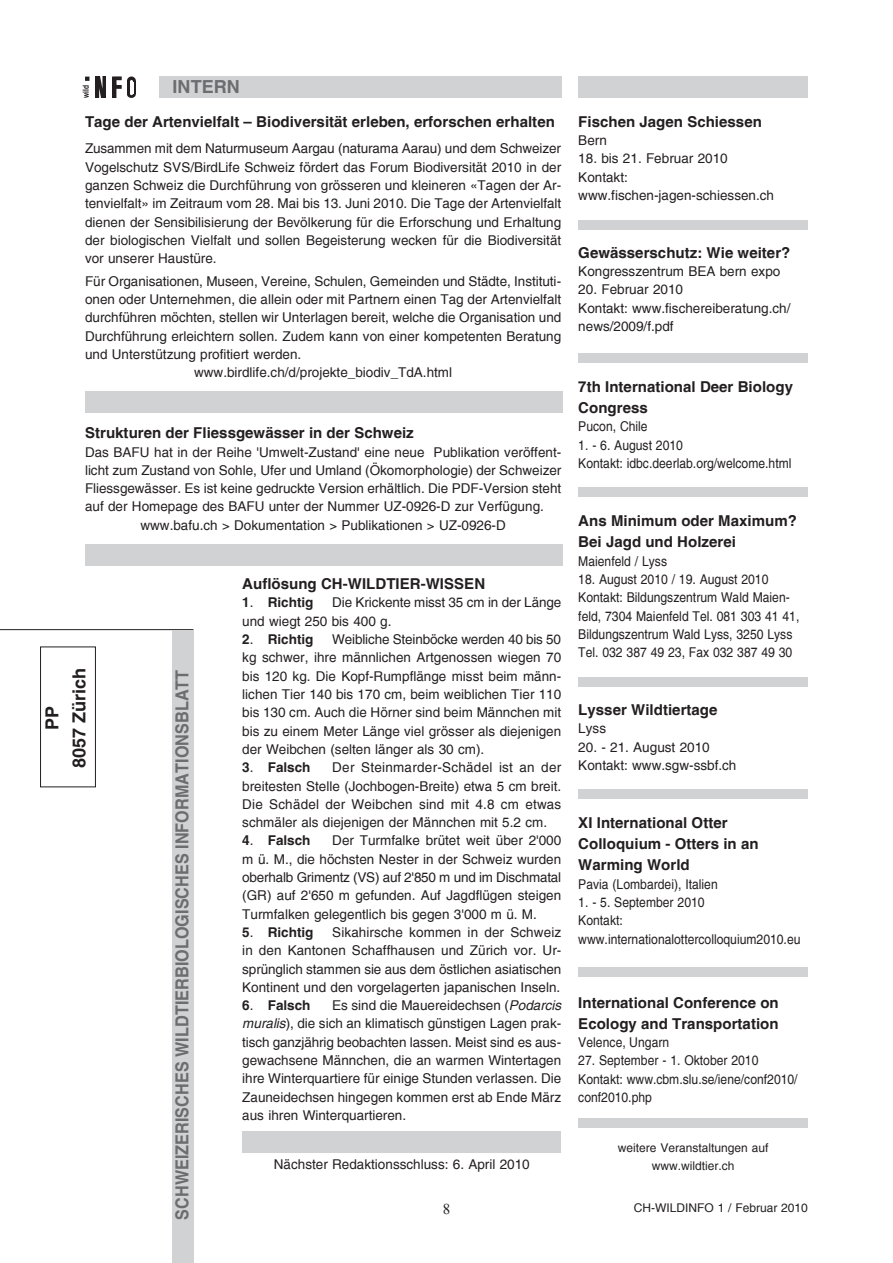
<style>
.page{position:relative;width:893px;height:1263px;background:#fff}
.page>*{position:absolute;margin:0;border:0;box-sizing:border-box;transform-origin:0 0}
.t1{font:700 18px "Helvetica";letter-spacing:.005em;color:#6c6d70;scale:.9 1}
.t2{font:700 18px/27px "Helvetica";letter-spacing:.005em;color:#231f20;text-align:center}
.t3{font:700 18px "Helvetica";letter-spacing:.005em;color:#6c6d70}
.t4{font:700 15px/21.3px "Helvetica";letter-spacing:.005em;color:#231f20}
.t5{font:13.5px/18.3px "Helvetica";color:#231f20;text-align:justify}
.t6{font:13.5px/18.3px "Helvetica";color:#231f20;scale:.9 1}
.t7{font:700 13.5px "Helvetica";color:#231f20}
.t8{font:12px/18.3px "Helvetica";color:#231f20;text-align:center}
.t9{font:700 8.25px "Helvetica";color:#231f20;scale:.8 1}
.s1{font-weight:400}
.s2{font-style:italic}
</style>
<div class="page">
<div style="left:40px;top:647px;width:56px;height:140px;border:1px solid #231f20"></div>
<hr style="left:0;top:629px;width:193px;height:1px;background:#231f20">
<div style="left:578px;top:77px;width:230px;height:21px;background:#d1d2d4"></div>
<div style="left:159px;top:77px;width:402px;height:21px;background:#d1d2d4"></div>
<div style="left:172px;top:630px;width:22px;height:633px;background:#d1d2d4"></div>
<svg style="left:85px;top:77px;width:4px;height:4px"></svg>
<div style="left:95px;top:77px;width:11px;height:21px;background:#231f20"></div>
<svg style="left:99px;top:76px;width:3px;height:22px"></svg>
<svg style="left:114px;top:79px;width:6px;height:17px"></svg>
<div style="left:112px;top:77px;width:10px;height:21px;border:1px solid #231f20"></div>
<svg style="left:117px;top:80px;width:5px;height:9px"></svg>
<div style="left:117px;top:89px;width:5px;height:9px;background:#fff"></div>
<div style="left:127px;top:76px;width:9px;height:9px;background:#231f20;border-radius:50%"></div>
<svg style="left:127px;top:81px;width:9px;height:12px"></svg>
<svg style="left:127px;top:91px;width:9px;height:7px"></svg>
<svg style="left:130px;top:80px;width:3px;height:15px"></svg>
<div style="left:578px;top:220px;width:230px;height:10px;background:#d1d2d4"></div>
<div style="left:578px;top:353px;width:230px;height:10px;background:#d1d2d4"></div>
<div style="left:578px;top:967px;width:230px;height:10px;background:#d1d2d4"></div>
<div style="left:578px;top:487px;width:230px;height:10px;background:#d1d2d4"></div>
<div style="left:85px;top:544px;width:477px;height:22px;background:#d1d2d4"></div>
<div style="left:242px;top:1131px;width:319px;height:21px;background:#d1d2d4"></div>
<div style="left:578px;top:677px;width:230px;height:10px;background:#d1d2d4"></div>
<div style="left:578px;top:789px;width:230px;height:10px;background:#d1d2d4"></div>
<div style="left:85px;top:391px;width:477px;height:21px;background:#d1d2d4"></div>
<div style="left:578px;top:1118px;width:230px;height:10px;background:#d1d2d4"></div>
<p class="t9" style="left:81px;top:98px;width:18px;rotate:-90deg">wild</p>
<h1 class="t3" style="left:173px;top:76px;width:69px">INTERN</h1>
<p class="t4" style="left:85px;top:111px;width:471px">Tage der Artenvielfalt – Biodiversität erleben, erforschen erhalten</p>
<p class="t5" style="left:85px;top:140px;width:478px">Zusammen mit dem Naturmuseum Aargau (naturama Aarau) und dem Schweizer Vogelschutz SVS/BirdLife Schweiz fördert das Forum Biodiversität 2010 in der ganzen Schweiz die Durchführung von grösseren und kleineren «Tagen der Ar&shy;tenvielfalt» im Zeitraum vom 28. Mai bis 13. Juni 2010. Die Tage der Artenvielfalt dienen der Sensibilisierung der Bevölkerung für die Erforschung und Erhaltung der biologischen Vielfalt und sollen Begeisterung wecken für die Biodiversität vor unserer Haustüre.</p>
<p class="t5" style="left:85px;top:272px;width:478px">Für Organisationen, Museen, Vereine, Schulen, Gemeinden und Städte, Instituti-</p>
<p class="t5" style="left:85px;top:290px;width:478px">onen oder Unternehmen, die allein oder mit Partnern einen Tag der Artenvielfalt</p>
<p class="t5" style="left:85px;top:309px;width:478px">durchführen möchten, stellen wir Unterlagen bereit, welche die Organisation und</p>
<p class="t5" style="left:85px;top:327px;width:478px">Durchführung erleichtern sollen. Zudem kann von einer kompetenten Beratung</p>
<p class="t5" style="left:85px;top:345px;width:218px">und Unterstützung profitiert werden.</p>
<p class="t5" style="left:194px;top:364px;width:260px">www.birdlife.ch/d/projekte_biodiv_TdA.html</p>
<p class="t4" style="left:85px;top:422px;width:330px">Strukturen der Fliessgewässer in der Schweiz</p>
<p class="t5" style="left:85px;top:443px;width:476px">Das BAFU hat in der Reihe 'Umwelt-Zustand' eine neue Publikation veröffent-</p>
<p class="t5" style="left:85px;top:461px;width:478px">licht zum Zustand von Sohle, Ufer und Umland (Ökomorphologie) der Schweizer</p>
<p class="t5" style="left:85px;top:479px;width:478px">Fliessgewässer. Es ist keine gedruckte Version erhältlich. Die PDF-Version steht</p>
<p class="t5" style="left:85px;top:498px;width:460px">auf der Homepage des BAFU unter der Nummer UZ-0926-D zur Verfügung.</p>
<p class="t5" style="left:140px;top:516px;width:367px">www.bafu.ch &gt; Dokumentation &gt; Publikationen &gt; UZ-0926-D</p>
<h1 class="t2" style="left:39px;top:768px;width:102px;rotate:-90deg">PP<br>8057 Zürich</h1>
<h1 class="t1" style="left:171px;top:1220px;width:612px;rotate:-90deg">SCHWEIZERISCHES WILDTIERBIOLOGISCHES INFORMATIONSBLATT</h1>
<p class="t4" style="left:242px;top:573px;width:244px">Auflösung CH-WILDTIER-WISSEN</p>
<p class="t7" style="left:242px;top:594px;width:73px">1<span class="s1">.</span> Richtig</p>
<p class="t5" style="left:242px;top:594px;width:321px;text-indent:90px">Die Krickente misst 35 cm in der Länge und wiegt 250 bis 400 g.</p>
<p class="t7" style="left:242px;top:631px;width:73px">2<span class="s1">.</span> Richtig</p>
<p class="t5" style="left:242px;top:630px;width:320px;text-indent:90px">Weibliche Steinböcke werden 40 bis 50 kg schwer, ihre männlichen Artgenossen wiegen 70 bis 120 kg. Die Kopf-Rumpflänge misst beim männ&shy;lichen Tier 140 bis 170 cm, beim weiblichen Tier 110 bis 130 cm. Auch die Hörner sind beim Männchen mit bis zu einem Meter Länge viel grösser als diejenigen der Weibchen (selten länger als 30 cm).</p>
<p class="t7" style="left:242px;top:759px;width:70px">3<span class="s1">.</span> Falsch</p>
<p class="t5" style="left:242px;top:758px;width:321px;text-indent:90px">Der Steinmarder-Schädel ist an der breitesten Stelle (Jochbogen-Breite) etwa 5 cm breit.<br>Die Schädel der Weibchen sind mit 4.8 cm etwas schmäler als diejenigen der Männchen mit 5.2 cm.</p>
<p class="t7" style="left:242px;top:832px;width:70px">4<span class="s1">.</span> Falsch</p>
<p class="t5" style="left:242px;top:832px;width:320px;text-indent:90px">Der Turmfalke brütet weit über 2'000 m ü. M., die höchsten Nester in der Schweiz wurden oberhalb Grimentz (VS) auf 2'850 m und im Dischmatal (GR) auf 2'650 m gefunden. Auf Jagdflügen steigen Turmfalken gelegentlich bis gegen 3'000 m ü. M.</p>
<p class="t7" style="left:242px;top:924px;width:73px">5<span class="s1">.</span> Richtig</p>
<p class="t5" style="left:242px;top:923px;width:320px;text-indent:90px">Sikahirsche kommen in der Schweiz in den Kantonen Schaffhausen und Zürich vor. Ur&shy;sprünglich stammen sie aus dem östlichen asiatischen Kontinent und den vorgelagerten japanischen Inseln.</p>
<p class="t7" style="left:242px;top:997px;width:70px">6<span class="s1">.</span> Falsch</p>
<p class="t5" style="left:242px;top:996px;width:321px;text-indent:90px">Es sind die Mauereidechsen (<span class="s2">Podarcis muralis</span>), die sich an klimatisch günstigen Lagen prak&shy;tisch ganzjährig beobachten lassen. Meist sind es aus&shy;gewachsene Männchen, die an warmen Wintertagen ihre Winterquartiere für einige Stunden verlassen. Die Zauneidechsen hingegen kommen erst ab Ende März aus ihren Winterquartieren.</p>
<p class="t5" style="left:274px;top:1155px;width:257px">Nächster Redaktionsschluss: 6. April 2010</p>
<p class="t4" style="left:578px;top:111px;width:185px">Fischen Jagen Schiessen</p>
<p class="t5" style="left:578px;top:131px;width:30px">Bern</p>
<p class="t5" style="left:578px;top:149px;width:197px;text-align:left">18. bis 21. Februar 2010<br>Kontakt: www.fischen-jagen-schiessen.ch</p>
<p class="t4" style="left:578px;top:242px;width:214px">Gewässerschutz: Wie weiter?</p>
<p class="t5" style="left:578px;top:262px;width:204px">Kongresszentrum BEA bern expo</p>
<p class="t5" style="left:578px;top:281px;width:214px;text-align:left">20. Februar 2010<br>Kontakt: www.fischereiberatung.ch/ news/2009/f.pdf</p>
<p class="t4" style="left:578px;top:376px;width:216px">7th International Deer Biology<br>Congress</p>
<p class="t6" style="left:578px;top:418px;width:79px">Pucon, Chile</p>
<p class="t6" style="left:578px;top:436px;width:238px">1. - 6. August 2010<br>Kontakt: idbc.deerlab.org/welcome.html</p>
<p class="t4" style="left:578px;top:510px;width:220px">Ans Minimum oder Maximum?<br>Bei Jagd und Holzerei</p>
<p class="t6" style="left:578px;top:552px;width:100px">Maienfeld / Lyss</p>
<p class="t6" style="left:578px;top:570px;width:247px">18. August 2010 / 19. August 2010<br>Kontakt: Bildungszentrum Wald Maien&shy;feld, 7304 Maienfeld Tel. 081 303 41 41, Bildungszentrum Wald Lyss, 3250 Lyss Tel. 032 387 49 23, Fax 032 387 49 30</p>
<p class="t4" style="left:578px;top:699px;width:141px">Lysser Wildtiertage</p>
<p class="t5" style="left:578px;top:719px;width:29px">Lyss</p>
<p class="t5" style="left:578px;top:738px;width:160px">20. - 21. August 2010<br>Kontakt: www.sgw-ssbf.ch</p>
<p class="t4" style="left:578px;top:812px;width:182px">XI International Otter<br>Colloquium - Otters in an<br>Warming World</p>
<p class="t6" style="left:578px;top:875px;width:156px">Pavia (Lombardei), Italien</p>
<p class="t6" style="left:578px;top:893px;width:248px">1. - 5. September 2010<br>Kontakt: www.internationalottercolloquium2010.eu</p>
<p class="t4" style="left:578px;top:991px;width:202px">International Conference on<br>Ecology and Transportation</p>
<p class="t6" style="left:578px;top:1033px;width:103px">Velence, Ungarn</p>
<p class="t6" style="left:578px;top:1052px;width:245px">27. September - 1. Oktober 2010<br>Kontakt: www.cbm.slu.se/iene/conf2010/ conf2010.php</p>
<p class="t8" style="left:618px;top:1138px;width:152px">weitere Veranstaltungen auf www.wildtier.ch</p>
<p class="t8" style="left:634px;top:1199px;width:176px">CH-WILDINFO 1 / Februar 2010</p>
</div>
